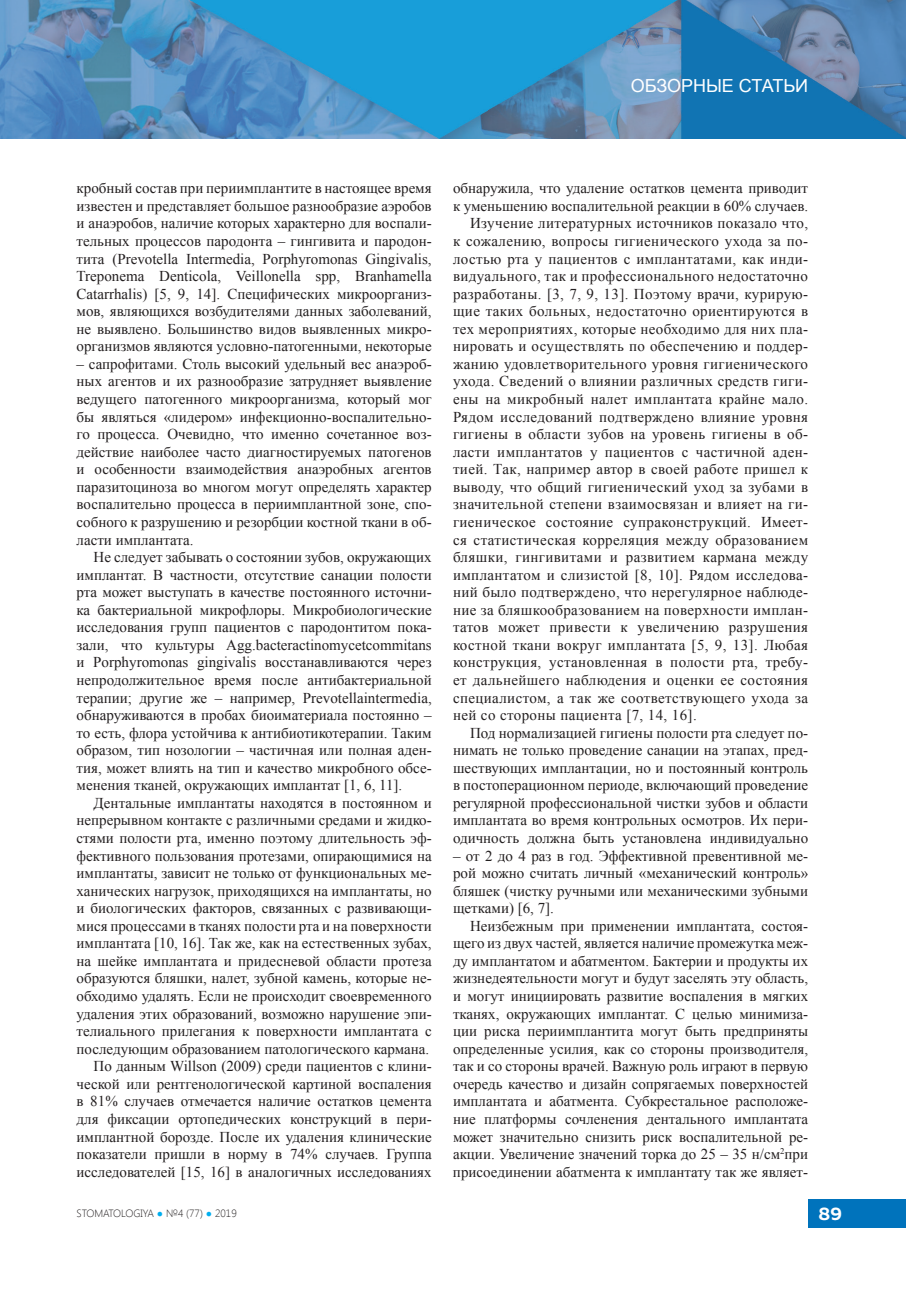
<style>
.page{position:relative;width:906px;height:1289px;background:#fff}
.page>*{position:absolute;margin:0;border:0;box-sizing:border-box;transform-origin:0 0}
.t1{font:18px "Arial";color:#fff}
.t2{font:700 18px "Muller";color:#fff}
.t3{font:15px/17.5px "Times New Roman";color:#231f20;text-align:justify}
.t4{font:15px "Times New Roman";letter-spacing:.025em;color:#231f20}
.t5{font:300 10.5px "Segoe UI";color:#231f20}
.s1{color:#00aeef}
</style>
<div class="page">
<img style="left:0;top:0;width:906px;height:138px">
<div style="left:809px;top:1199px;width:97px;height:28px;background:#0073bc"></div>
<p class="t1" style="left:631px;top:74px;width:179px">ОБЗОРНЫЕ СТАТЬИ</p>
<p class="t3" style="left:77px;top:179px;width:357px">кробный состав при периимплантите в настоящее время известен и представляет большое разнообразие аэробов и анаэробов, наличие которых характерно для воспали&shy;тельных процессов пародонта – гингивита и пародон&shy;тита (Prevotella Intermedia, Porphyromonas Gingivalis, Treponema Denticola, Veillonella spр, Branhamella Catarrhalis) [5, 9, 14]. Специфических микроорганиз&shy;мов, являющихся возбудителями данных заболеваний, не выявлено. Большинство видов выявленных микро&shy;организмов являются условно-патогенными, некоторые</p>
<p class="t3" style="left:77px;top:355px;width:357px">– сапрофитами. Столь высокий удельный вес анаэроб&shy;ных агентов и их разнообразие затрудняет выявление ведущего патогенного микроорганизма, который мог бы являться «лидером» инфекционно-воспалительно&shy;го процесса. Очевидно, что именно сочетанное воз&shy;действие наиболее часто диагностируемых патогенов и особенности взаимодействия анаэробных агентов паразитоциноза во многом могут определять характер воспалительно процесса в периимплантной зоне, спо&shy;собного к разрушению и резорбции костной ткани в об&shy;ласти имплантата.</p>
<p class="t3" style="left:77px;top:548px;width:357px;text-indent:17px">Не следует забывать о состоянии зубов, окружающих имплантат. В частности, отсутствие санации полости рта может выступать в качестве постоянного источни&shy;ка бактериальной микрофлоры. Микробиологические исследования групп пациентов с пародонтитом пока&shy;зали, что культуры Agg.bacteractinomycetcommitans и Porphyromonas gingivalis восстанавливаются через непродолжительное время после антибактериальной терапии; другие же – например, Prevotellaintermedia, обнаруживаются в пробах биоиматериала постоянно – то есть, флора устойчива к антибиотикотерапии. Таким образом, тип нозологии – частичная или полная аден&shy;тия, может влиять на тип и качество микробного обсе&shy;менения тканей, окружающих имплантат [1, 6, 11].</p>
<p class="t3" style="left:77px;top:793px;width:357px;text-align:right">Дентальные имплантаты находятся в постоянном и непрерывном контакте с различными средами и жидко&shy;стями полости рта, именно поэтому длительность эф&shy;фективного пользования протезами, опирающимися на имплантаты, зависит не только от функциональных ме&shy;ханических нагрузок, приходящихся на имплантаты, но и биологических факторов, связанных с развивающи&shy;мися процессами в тканях полости рта и на поверхности имплантата [10, 16]. Так же, как на естественных зубах, на шейке имплантата и придесневой области протеза образуются бляшки, налет, зубной камень, которые не&shy;обходимо удалять. Если не происходит своевременного удаления этих образований, возможно нарушение эпи&shy;телиального прилегания к поверхности имплантата с последующим образованием патологического кармана.<br>По данным Willson (2009) среди пациентов с клини&shy;ческой или рентгенологической картиной воспаления в 81% случаев отмечается наличие остатков цемента для фиксации ортопедических конструкций в пери&shy;имплантной борозде. После их удаления клинические показатели пришли в норму в 74% случаев. Группа исследователей [15, 16] в аналогичных исследованиях</p>
<p class="t3" style="left:453px;top:179px;width:357px">обнаружила, что удаление остатков цемента приводит</p>
<p class="t3" style="left:453px;top:197px;width:357px">к уменьшению воспалительной реакции в 60% случаев.</p>
<p class="t4" style="left:470px;top:213px;width:340px">Изучение литературных источников показало что,</p>
<p class="t4" style="left:453px;top:231px;width:357px">к сожалению, вопросы гигиенического ухода за по-</p>
<p class="t4" style="left:453px;top:248px;width:357px">лостью рта у пациентов с имплантатами, как инди-</p>
<p class="t4" style="left:453px;top:266px;width:357px">видуального, так и профессионального недостаточно</p>
<p class="t4" style="left:453px;top:283px;width:357px">разработаны. [3, 7, 9, 13]. Поэтому врачи, курирую-</p>
<p class="t4" style="left:453px;top:301px;width:357px">щие таких больных, недостаточно ориентируются в</p>
<p class="t4" style="left:453px;top:319px;width:357px">тех мероприятиях, которые необходимо для них пла-</p>
<p class="t4" style="left:453px;top:336px;width:357px">нировать и осуществлять по обеспечению и поддер-</p>
<p class="t4" style="left:453px;top:354px;width:357px">жанию удовлетворительного уровня гигиенического</p>
<p class="t4" style="left:453px;top:371px;width:357px">ухода. Сведений о влиянии различных средств гиги-</p>
<p class="t4" style="left:453px;top:389px;width:357px">ены на микробный налет имплантата крайне мало.</p>
<p class="t4" style="left:453px;top:406px;width:357px">Рядом исследований подтверждено влияние уровня</p>
<p class="t4" style="left:453px;top:424px;width:357px">гигиены в области зубов на уровень гигиены в об-</p>
<p class="t4" style="left:453px;top:441px;width:357px">ласти имплантатов у пациентов с частичной аден-</p>
<p class="t4" style="left:453px;top:459px;width:357px">тией. Так, например автор в своей работе пришел к</p>
<p class="t4" style="left:453px;top:476px;width:357px">выводу, что общий гигиенический уход за зубами в</p>
<p class="t4" style="left:453px;top:494px;width:357px">значительной степени взаимосвязан и влияет на ги-</p>
<p class="t4" style="left:453px;top:512px;width:357px">гиеническое состояние супраконструкций. Имеет-</p>
<p class="t4" style="left:453px;top:529px;width:357px">ся статистическая корреляция между образованием</p>
<p class="t4" style="left:453px;top:547px;width:357px">бляшки, гингивитами и развитием кармана между</p>
<p class="t4" style="left:453px;top:564px;width:357px">имплантатом и слизистой [8, 10]. Рядом исследова-</p>
<p class="t4" style="left:453px;top:582px;width:357px">ний было подтверждено, что нерегулярное наблюде-</p>
<p class="t4" style="left:453px;top:599px;width:357px">ние за бляшкообразованием на поверхности имплан-</p>
<p class="t4" style="left:453px;top:617px;width:357px">татов может привести к увеличению разрушения</p>
<p class="t4" style="left:453px;top:634px;width:357px">костной ткани вокруг имплантата [5, 9, 13]. Любая</p>
<p class="t4" style="left:453px;top:652px;width:357px">конструкция, установленная в полости рта, требу-</p>
<p class="t4" style="left:453px;top:670px;width:357px">ет дальнейшего наблюдения и оценки ее состояния</p>
<p class="t4" style="left:453px;top:687px;width:357px">специалистом, а так же соответствующего ухода за</p>
<p class="t4" style="left:453px;top:705px;width:245px">ней со стороны пациента [7, 14, 16].</p>
<p class="t3" style="left:470px;top:723px;width:340px">Под нормализацией гигиены полости рта следует по-</p>
<p class="t3" style="left:453px;top:741px;width:357px">нимать не только проведение санации на этапах, пред-</p>
<p class="t3" style="left:453px;top:758px;width:357px">шествующих имплантации, но и постоянный контроль</p>
<p class="t3" style="left:453px;top:776px;width:357px">в постоперационном периоде, включающий проведение</p>
<p class="t3" style="left:453px;top:793px;width:357px">регулярной профессиональной чистки зубов и области</p>
<p class="t3" style="left:453px;top:811px;width:357px">имплантата во время контрольных осмотров. Их пери-</p>
<p class="t3" style="left:453px;top:829px;width:357px">одичность должна быть установлена индивидуально</p>
<p class="t3" style="left:453px;top:846px;width:357px">– от 2 до 4 раз в год. Эффективной превентивной ме&shy;рой можно считать личный «механический контроль» бляшек (чистку ручными или механическими зубными щетками) [6, 7].</p>
<p class="t3" style="left:453px;top:916px;width:357px;text-indent:17px">Неизбежным при применении имплантата, состоя&shy;щего из двух частей, является наличие промежутка меж&shy;ду имплантатом и абатментом. Бактерии и продукты их жизнедеятельности могут и будут заселять эту область, и могут инициировать развитие воспаления в мягких тканях, окружающих имплантат. С целью минимиза&shy;ции риска периимплантита могут быть предприняты определенные усилия, как со стороны производителя, так и со стороны врачей. Важную роль играют в первую очередь качество и дизайн сопрягаемых поверхностей имплантата и абатмента. Субкрестальное расположе&shy;ние платформы сочленения дентального имплантата может значительно снизить риск воспалительной ре&shy;акции. Увеличение значений торка до 25 – 35 н/см<sup>2</sup>при присоединении абатмента к имплантату так же являет-</p>
<p class="t5" style="left:77px;top:1205px;width:162px">STOMATOLOGIYA <span class="s1">●</span> №4 (77) <span class="s1">●</span> 2019</p>
<p class="t2" style="left:818px;top:1202px;width:25px">89</p>
</div>
